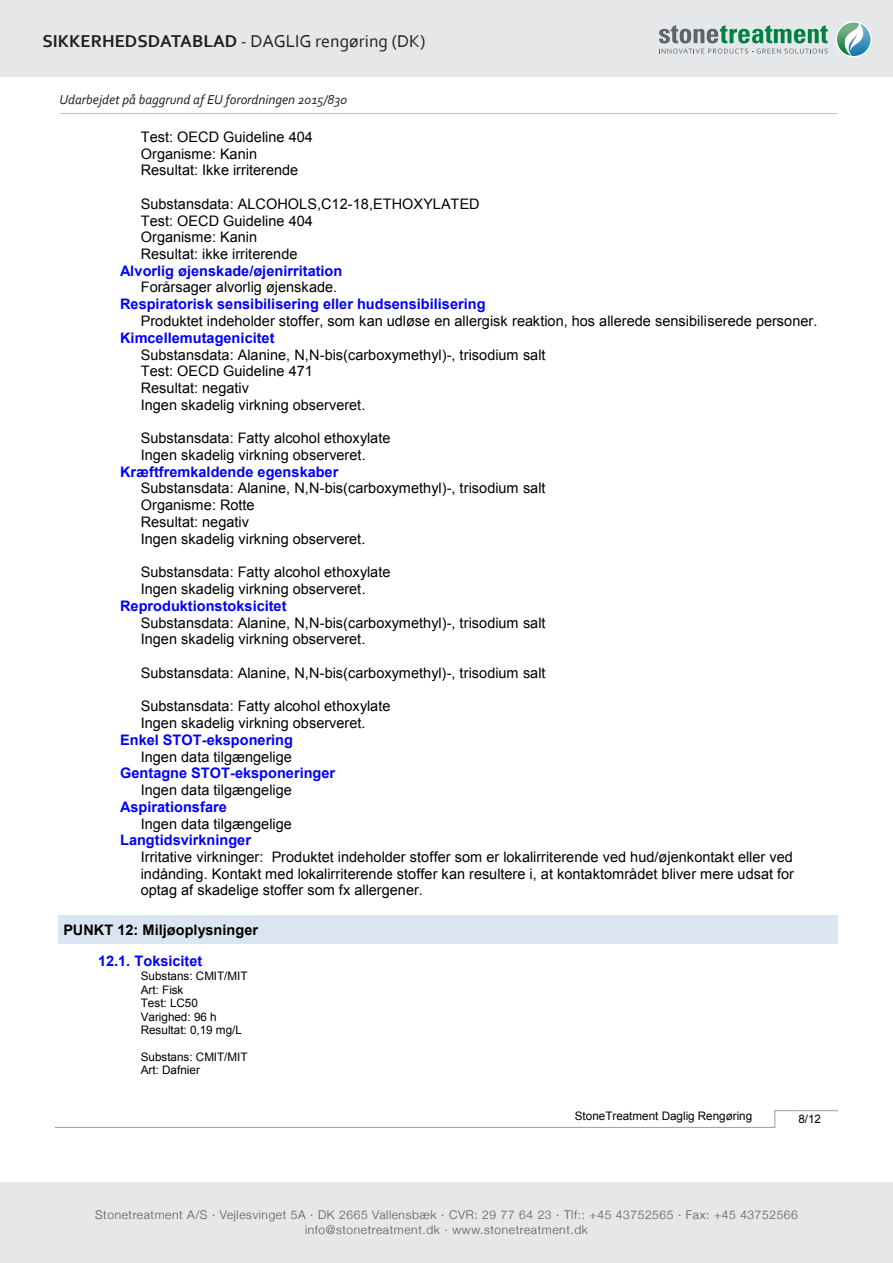
<style>
.page{position:relative;width:893px;height:1263px;background:#fff}
.page>*{position:absolute;margin:0;border:0;box-sizing:border-box;transform-origin:0 0}
.t1{font:18px "Corbel";color:#231f20}
.t2{font:14.55px/16.8px "Arial";color:#000}
.t3{font:700 14.55px "Arial";color:#00f}
.t4{font:700 14.55px/31.2px "Arial";color:#000}
.t5{font:13.8px "Arial";color:#000}
.t6{font:italic 13.5px "Corbel";color:#231f20}
.t7{font:300 12px "Helvetica Neue";letter-spacing:.05em;color:#57585a}
.t8{font:11.7px/13.4px "Arial";letter-spacing:-.005em;color:#000}
.s1{font-weight:700}
.s2{color:#00f}
</style>
<div class="page">
<div style="left:0;top:0;width:893px;height:77px;background:#e6e7e9"></div>
<div style="left:0;top:1182px;width:893px;height:81px;background:#e6e7e9"></div>
<svg style="left:55px;top:1110px;width:783px;height:18px"></svg>
<div style="left:58px;top:915px;width:780px;height:29px;background:#dbe5f1"></div>
<svg style="left:836px;top:21px;width:36px;height:36px"></svg>
<svg style="left:659px;top:25px;width:169px;height:18px"></svg>
<svg style="left:659px;top:49px;width:169px;height:5px"></svg>
<svg style="left:837px;top:23px;width:33px;height:33px"></svg>
<hr style="left:60px;top:113px;width:778px;height:1px;background:#bcc5cd">
<p class="t1" style="left:43px;top:30px;width:384px"><span class="s1">SIKKERHEDSDATABLAD</span> - DAGLIG rengøring (DK)</p>
<p class="t5" style="left:63px;top:89px;width:164px">EU forordningen 2015/830</p>
<p class="t6" style="left:60px;top:91px;width:289px">Udarbejdet på baggrund af EU forordningen 2015/830</p>
<p class="t2" style="left:141px;top:128px;width:174px">Test: OECD Guideline 404<br>Organisme: Kanin<br>Resultat: Ikke irriterende</p>
<p class="t2" style="left:141px;top:195px;width:340px">Substansdata: ALCOHOLS,C12-18,ETHOXYLATED</p>
<p class="t2" style="left:141px;top:212px;width:174px">Test: OECD Guideline 404</p>
<p class="t2" style="left:141px;top:229px;width:118px">Organisme: Kanin</p>
<p class="t2" style="left:141px;top:246px;width:158px">Resultat: ikke irriterende</p>
<p class="t3" style="left:120px;top:261px;width:224px">Alvorlig øjenskade/øjenirritation</p>
<p class="t2" style="left:141px;top:279px;width:198px">Forårsager alvorlig øjenskade.</p>
<p class="t3" style="left:120px;top:295px;width:367px">Respiratorisk sensibilisering eller hudsensibilisering</p>
<p class="t2" style="left:141px;top:313px;width:678px">Produktet indeholder stoffer, som kan udløse en allergisk reaktion, hos allerede sensibiliserede personer.</p>
<p class="t3" style="left:120px;top:328px;width:156px">Kimcellemutagenicitet</p>
<p class="t2" style="left:141px;top:346px;width:406px">Substansdata: Alanine, N,N-bis(carboxymethyl)-, trisodium salt</p>
<p class="t2" style="left:141px;top:363px;width:174px">Test: OECD Guideline 471</p>
<p class="t2" style="left:141px;top:380px;width:110px">Resultat: negativ</p>
<p class="t2" style="left:141px;top:396px;width:226px">Ingen skadelig virkning observeret.</p>
<p class="t2" style="left:141px;top:430px;width:251px">Substansdata: Fatty alcohol ethoxylate</p>
<p class="t2" style="left:141px;top:447px;width:226px">Ingen skadelig virkning observeret.</p>
<p class="t3" style="left:120px;top:462px;width:220px">Kræftfremkaldende egenskaber</p>
<p class="t2" style="left:141px;top:480px;width:406px">Substansdata: Alanine, N,N-bis(carboxymethyl)-, trisodium salt</p>
<p class="t2" style="left:141px;top:497px;width:115px">Organisme: Rotte</p>
<p class="t2" style="left:141px;top:514px;width:110px">Resultat: negativ</p>
<p class="t2" style="left:141px;top:530px;width:226px">Ingen skadelig virkning observeret.</p>
<p class="t2" style="left:141px;top:564px;width:251px">Substansdata: Fatty alcohol ethoxylate</p>
<p class="t2" style="left:141px;top:581px;width:226px">Ingen skadelig virkning observeret.</p>
<p class="t3" style="left:120px;top:596px;width:168px">Reproduktionstoksicitet</p>
<p class="t2" style="left:141px;top:614px;width:406px">Substansdata: Alanine, N,N-bis(carboxymethyl)-, trisodium salt</p>
<p class="t2" style="left:141px;top:631px;width:226px">Ingen skadelig virkning observeret.</p>
<p class="t2" style="left:141px;top:664px;width:406px">Substansdata: Alanine, N,N-bis(carboxymethyl)-, trisodium salt</p>
<p class="t2" style="left:141px;top:698px;width:251px">Substansdata: Fatty alcohol ethoxylate</p>
<p class="t2" style="left:141px;top:715px;width:226px">Ingen skadelig virkning observeret.</p>
<p class="t3" style="left:120px;top:730px;width:174px">Enkel STOT-eksponering</p>
<p class="t2" style="left:141px;top:748px;width:153px">Ingen data tilgængelige</p>
<p class="t3" style="left:120px;top:763px;width:217px">Gentagne STOT-eksponeringer</p>
<p class="t2" style="left:141px;top:782px;width:153px">Ingen data tilgængelige</p>
<p class="t3" style="left:120px;top:797px;width:108px">Aspirationsfare</p>
<p class="t2" style="left:141px;top:815px;width:153px">Ingen data tilgængelige</p>
<p class="t3" style="left:120px;top:831px;width:132px">Langtidsvirkninger</p>
<p class="t2" style="left:141px;top:848px;width:654px">Irritative virkninger: Produktet indeholder stoffer som er lokalirriterende ved hud/øjenkontakt eller ved</p>
<p class="t2" style="left:141px;top:865px;width:655px">indånding. Kontakt med lokalirriterende stoffer kan resultere i, at kontaktområdet bliver mere udsat for</p>
<p class="t2" style="left:141px;top:882px;width:284px">optag af skadelige stoffer som fx allergener.</p>
<p class="t4" style="left:98px;top:915px;width:162px;text-indent:-35px">PUNKT 12: Miljøoplysninger<br><span class="s2">12.1. Toksicitet</span></p>
<p class="t8" style="left:141px;top:970px;width:108px">Substans: CMIT/MIT<br>Art: Fisk<br>Test: LC50<br>Varighed: 96 h<br>Resultat: 0,19 mg/L</p>
<p class="t8" style="left:141px;top:1050px;width:108px">Substans: CMIT/MIT<br>Art: Dafnier</p>
<p class="t8" style="left:575px;top:1110px;width:179px">StoneTreatment Daglig Rengøring</p>
<p class="t8" style="left:798px;top:1112px;width:24px">8/12</p>
<p class="t7" style="left:95px;top:1205px;width:704px">Stonetreatment A/S · Vejlesvinget 5A · DK 2665 Vallensbæk · CVR: 29 77 64 23 · Tlf:: +45 43752565 · Fax: +45 43752566</p>
<p class="t7" style="left:305px;top:1220px;width:284px">info@stonetreatment.dk · www.stonetreatment.dk</p>
</div>
